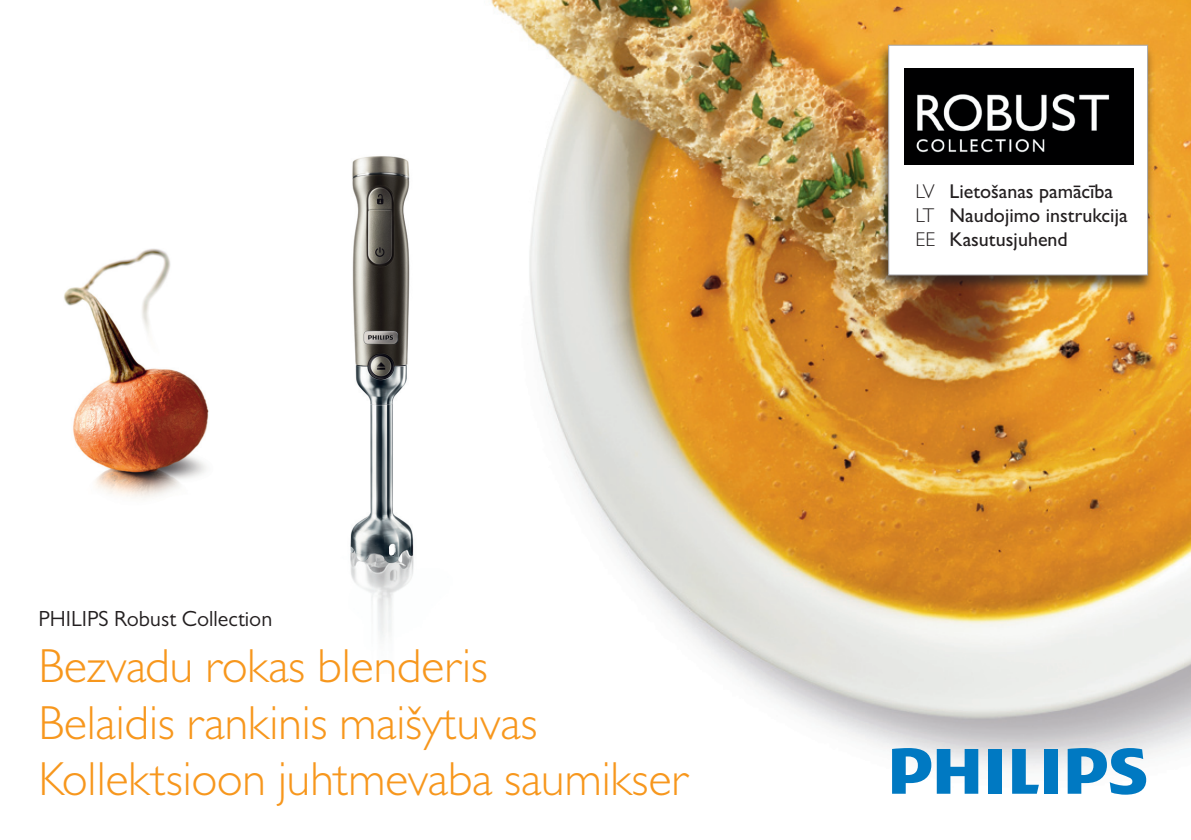
<style>
.page{position:relative;width:1191px;height:840px;background:#fff}
.page>*{position:absolute;margin:0;border:0;box-sizing:border-box;transform-origin:0 0}
.t1{font:300 48px/56px "Gill Sans MT Pro";color:#f7971d}
.t2{font:22px "Gill Sans MT Pro";color:#231f20}
.t3{font:500 20px/24px "Gill Sans MT Pro";color:#231f20}
.s1{font-weight:300}
</style>
<div class="page">
<img style="left:491px;top:0;width:700px;height:795px">
<svg style="left:1012px;top:748px;width:26px;height:45px"></svg>
<div style="left:988px;top:748px;width:14px;height:45px;background:#0079c2"></div>
<div style="left:1043px;top:748px;width:14px;height:45px;background:#0079c2"></div>
<svg style="left:1067px;top:747px;width:79px;height:47px"></svg>
<svg style="left:892px;top:747px;width:86px;height:46px"></svg>
<div style="left:876px;top:43px;width:278px;height:249px;background:#231f20;opacity:.75"></div>
<div style="left:888px;top:45px;width:259px;height:230px;background:#fff;border:1px solid #a8a9ad"></div>
<img style="left:350px;top:116px;width:148px;height:679px">
<img style="left:64px;top:248px;width:145px;height:250px">
<img style="left:904px;top:68px;width:229px;height:96px">
<p class="t2" style="left:39px;top:605px;width:235px">PHILIPS Robust Collection</p>
<p class="t1" style="left:39px;top:637px;width:652px">Bezvadu rokas blenderis<br>Belaidis rankinis maišytuvas<br>Kollektsioon juhtmevaba saumikser</p>
<p class="t3" style="left:915px;top:179px;width:213px"><span class="s1">LV</span> Lietošanas pamācība<br><span class="s1">LT</span> Naudojimo instrukcija<br><span class="s1">EE</span> Kasutusjuhend</p>
</div>
